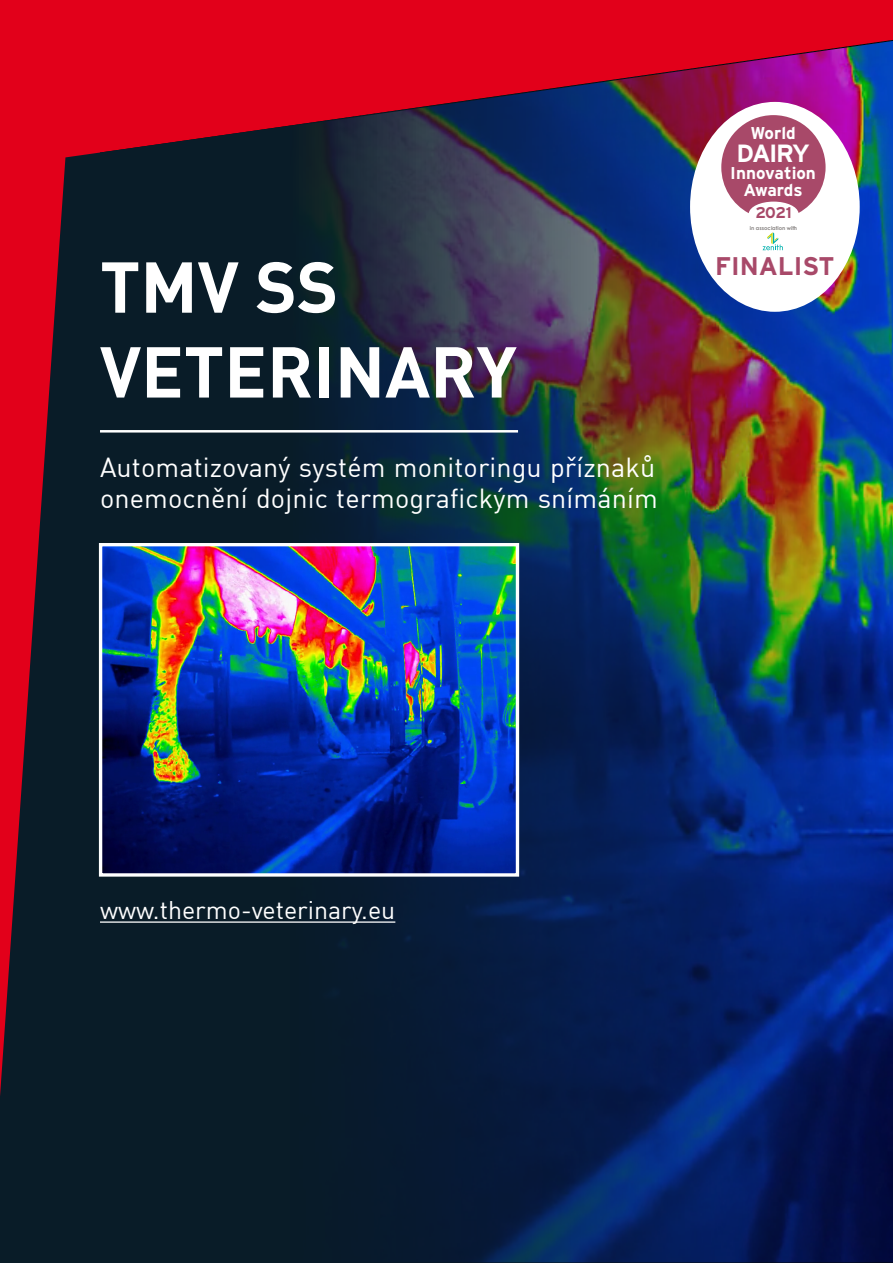
<style>
.page{position:relative;width:893px;height:1263px;background:#fff}
.page>*{position:absolute;margin:0;border:0;box-sizing:border-box;transform-origin:0 0}
.t1{font:70.65px/84.9px "DINCE Bold";color:#fff}
.t2{font:27px/31.5px "DINCE Regular";letter-spacing:.005em;color:#fff}
.t3{font:700 25.5px "Interstate";color:#a84969}
.t4{font:25.05px "DINCE Regular";color:#fff}
.t5{font:700 24.9px "Interstate";letter-spacing:-.07em;color:#fff}
.t6{font:700 17.1px/16.4px "Interstate";color:#fff;text-align:center}
.t7{font:700 15.6px "Interstate";color:#a84969}
.t8{font:700 5.4px "Century Gothic";color:#888483}
</style>
<div class="page">
<div style="left:0;top:0;width:893px;height:1116px;background:#e2001a"></div>
<img style="left:0;top:40px;width:893px;height:1223px">
<img style="left:103px;top:547px;width:412px;height:326px">
<div style="left:99px;top:543px;width:420px;height:334px;border:3px solid #fff"></div>
<hr style="left:100px;top:430px;width:418px;height:2px;background:#fff">
<hr style="left:100px;top:921px;width:295px;height:2px;background:#fff">
<div style="left:690px;top:102px;width:170px;height:210px;background:#fff;border-radius:50%"></div>
<svg style="left:721px;top:115px;width:105px;height:98px"></svg>
<svg style="left:762px;top:232px;width:21px;height:18px"></svg>
<h1 class="t1" style="left:100px;top:243px;width:418px">TMV SS<br>VETERINARY</h1>
<p class="t2" style="left:100px;top:450px;width:559px">Automatizovaný systém monitoringu příznaků onemocnění dojnic termografickým snímáním</p>
<p class="t6" style="left:750px;top:125px;width:47px">World</p>
<p class="t5" style="left:736px;top:139px;width:75px">DAIRY</p>
<p class="t6" style="left:730px;top:165px;width:87px">Innovation<br>Awards</p>
<p class="t7" style="left:756px;top:204px;width:38px">2021</p>
<p class="t8" style="left:750px;top:223px;width:49px">in association with</p>
<p class="t3" style="left:715px;top:252px;width:121px">FINALIST</p>
<p class="t4" style="left:100px;top:894px;width:297px">www.thermo-veterinary.eu</p>
</div>
